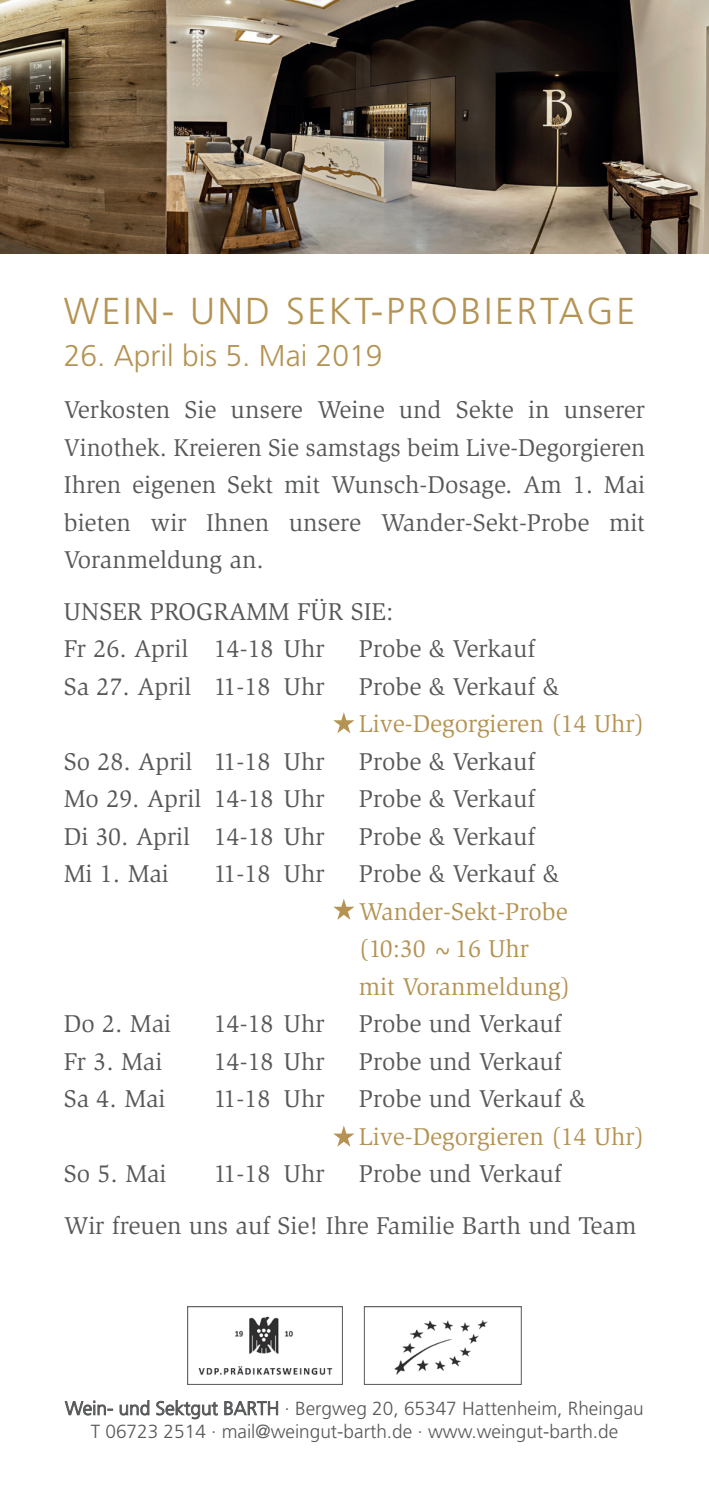
<style>
.page{position:relative;width:709px;height:1503px;background:#fff}
.page>*{position:absolute;margin:0;border:0;box-sizing:border-box;transform-origin:0 0}
.t1{font:300 37.5px "Frutiger LT Std";letter-spacing:.07em;color:#b49353}
.t2{font:300 30px "Frutiger LT Std";color:#b49353}
.t3{font:25px/37.5px "Slimbach";color:#57585a}
.t4{font:25px/37.5px "Slimbach";color:#b49353}
.t5{font:300 19px/22.8px "Frutiger LT Std";color:#57585a;text-align:center}
</style>
<div class="page">
<img style="left:0;top:0;width:709px;height:253px">
<svg style="left:65px;top:1400px;width:48px;height:15px"></svg>
<svg style="left:120px;top:1400px;width:29px;height:15px"></svg>
<svg style="left:157px;top:1400px;width:61px;height:18px"></svg>
<svg style="left:225px;top:1401px;width:53px;height:13px"></svg>
<img style="left:198px;top:1316px;width:135px;height:60px">
<div style="left:187px;top:1306px;width:156px;height:78px;border:1px solid #57585a"></div>
<img style="left:394px;top:1320px;width:94px;height:55px">
<div style="left:364px;top:1306px;width:157px;height:78px;border:1px solid #57585a"></div>
<svg style="left:333px;top:712px;width:21px;height:21px"></svg>
<svg style="left:333px;top:899px;width:21px;height:20px"></svg>
<svg style="left:333px;top:1125px;width:21px;height:21px"></svg>
<h1 class="t1" style="left:64px;top:289px;width:573px">WEIN- UND SEKT-PROBIERTAGE</h1>
<p class="t2" style="left:64px;top:339px;width:320px">26. April bis 5. Mai 2019</p>
<p class="t3" style="left:64px;top:391px;width:583px;text-align:justify">Verkosten Sie unsere Weine und Sekte in unserer Vinothek. Kreieren Sie samstags beim Live-Degorgieren Ihren eigenen Sekt mit Wunsch-Dosage. Am 1. Mai bieten wir Ihnen unsere Wander-Sekt-Probe mit Voranmeldung an.</p>
<p class="t3" style="left:64px;top:593px;width:331px">UNSER PROGRAMM FÜR SIE:<br>Fr 26. April 14-18 Uhr</p>
<p class="t3" style="left:359px;top:630px;width:178px">Probe &amp; Verkauf</p>
<p class="t3" style="left:64px;top:668px;width:262px">Sa 27. April 11-18 Uhr</p>
<p class="t3" style="left:359px;top:668px;width:201px">Probe &amp; Verkauf &amp;</p>
<p class="t4" style="left:359px;top:705px;width:287px">Live-Degorgieren (14 Uhr)</p>
<p class="t3" style="left:64px;top:743px;width:262px">So 28. April 11-18 Uhr</p>
<p class="t3" style="left:359px;top:743px;width:178px">Probe &amp; Verkauf</p>
<p class="t3" style="left:64px;top:780px;width:262px">Mo 29. April 14-18 Uhr</p>
<p class="t3" style="left:359px;top:780px;width:178px">Probe &amp; Verkauf</p>
<p class="t3" style="left:64px;top:818px;width:262px">Di 30. April 14-18 Uhr</p>
<p class="t3" style="left:359px;top:818px;width:178px">Probe &amp; Verkauf</p>
<p class="t3" style="left:64px;top:855px;width:107px">Mi 1. Mai</p>
<p class="t3" style="left:214px;top:855px;width:112px">11-18 Uhr</p>
<p class="t3" style="left:359px;top:855px;width:201px">Probe &amp; Verkauf &amp;</p>
<p class="t4" style="left:359px;top:893px;width:213px">Wander-Sekt-Probe (10:30 ~16 Uhr mit Voranmeldung)</p>
<p class="t3" style="left:64px;top:1005px;width:109px">Do 2. Mai</p>
<p class="t3" style="left:214px;top:1005px;width:112px">14-18 Uhr</p>
<p class="t3" style="left:359px;top:1005px;width:204px">Probe und Verkauf</p>
<p class="t3" style="left:64px;top:1043px;width:100px">Fr 3. Mai</p>
<p class="t3" style="left:214px;top:1043px;width:112px">14-18 Uhr</p>
<p class="t3" style="left:359px;top:1043px;width:204px">Probe und Verkauf</p>
<p class="t3" style="left:64px;top:1080px;width:103px">Sa 4. Mai</p>
<p class="t3" style="left:214px;top:1080px;width:112px">11-18 Uhr</p>
<p class="t3" style="left:359px;top:1080px;width:228px">Probe und Verkauf &amp;</p>
<p class="t4" style="left:359px;top:1118px;width:287px">Live-Degorgieren (14 Uhr)</p>
<p class="t3" style="left:64px;top:1155px;width:104px">So 5. Mai</p>
<p class="t3" style="left:214px;top:1155px;width:112px">11-18 Uhr</p>
<p class="t3" style="left:64px;top:1148px;width:574px;line-height:51.8px;text-indent:295px">Probe und Verkauf<br>Wir freuen uns auf Sie! Ihre Familie Barth und Team</p>
<p class="t5" style="left:65px;top:1397px;width:580px">Wein- und Sektgut BARTH · Bergweg 20, 65347 Hattenheim, Rheingau<br>T 06723 2514 · mail@weingut-barth.de · www.weingut-barth.de</p>
</div>
